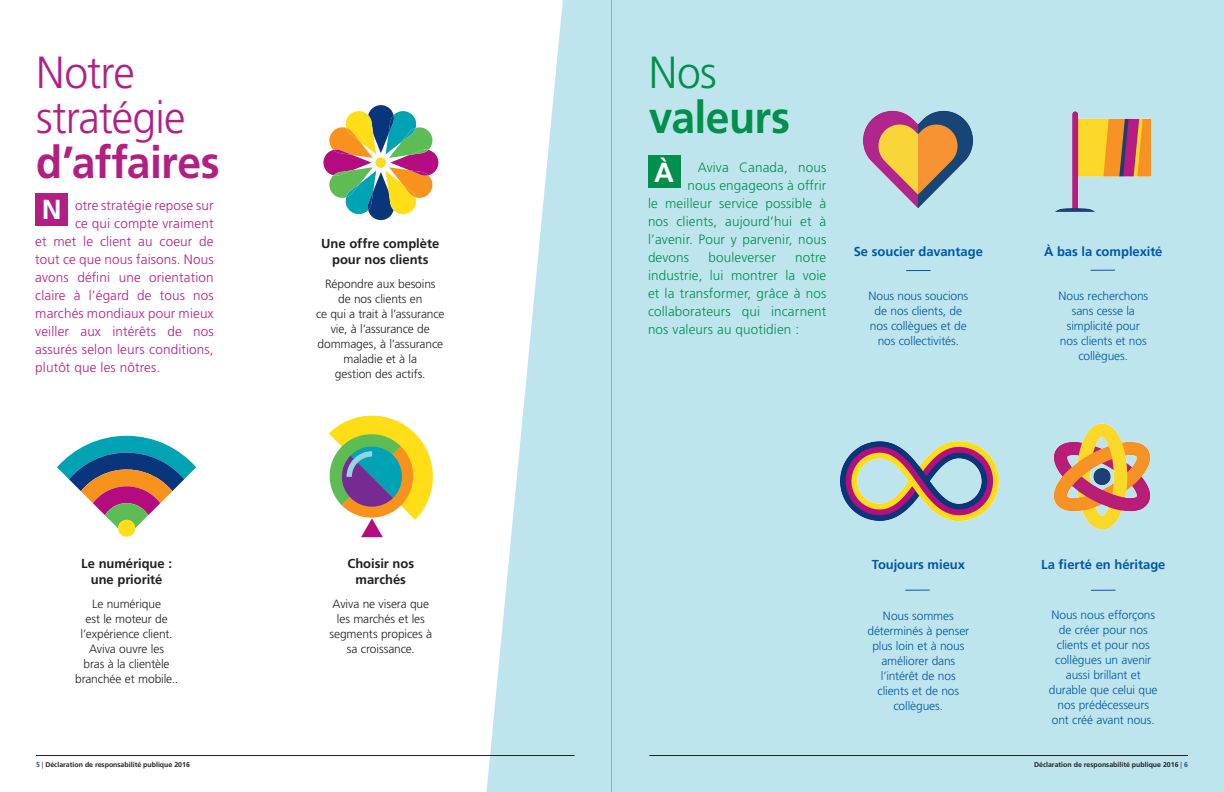
<style>
.page{position:relative;width:1224px;height:792px;background:#fff}
.page>*{position:absolute;margin:0;border:0;box-sizing:border-box;transform-origin:0 0}
.t1{font:300 45px/45px "Frutiger";letter-spacing:-.02em;color:#b21f82;scale:.95 1}
.t2{font:700 45px/45px "Frutiger";letter-spacing:-.015em;color:#00904c;scale:.95 1}
.t3{font:700 27.5px "Frutiger";color:#fff}
.Title_Intro{font:300 13.5px/18px "Frutiger";letter-spacing:.01em;color:#00904c;text-align:justify}
.Title_Intro-2{font:300 13.5px "Frutiger";letter-spacing:.01em;color:#b21f82}
.Body_Copy_1{font:700 13px/16px "Frutiger";letter-spacing:-.005em;color:#231f20;text-align:center}
.Body_Copy_1-2{font:700 13px "Frutiger";letter-spacing:-.005em;color:#0158a6}
.Body_Copy_1-3{font:300 12px/15px "Frutiger";letter-spacing:-.01em;color:#0158a6;text-align:center}
.Body_Copy_1-4{font:300 12px/15px "Frutiger";letter-spacing:-.01em;color:#231f20;text-align:center}
.t4{font:700 7px "Frutiger";color:#231f20}
.s1{font-weight:700}
.s2{font-weight:300}
.s3{color:#0158a6}
</style>
<div class="page">
<div style="left:487px;top:0;width:737px;height:792px;background:#bee5ee"></div>
<div style="left:648px;top:156px;width:32px;height:32px;background:#00904c"></div>
<svg style="left:1091px;top:270px;width:24px;height:1px"></svg>
<svg style="left:1091px;top:590px;width:25px;height:1px"></svg>
<svg style="left:905px;top:590px;width:25px;height:1px"></svg>
<svg style="left:906px;top:270px;width:25px;height:1px"></svg>
<img style="left:858px;top:100px;width:120px;height:119px">
<hr style="left:611px;top:0;width:1px;height:792px;background:#a3a7a9">
<div style="left:35px;top:193px;width:33px;height:32px;background:#b21f82"></div>
<svg style="left:323px;top:105px;width:116px;height:115px"></svg>
<div style="left:375px;top:157px;width:11px;height:11px;background:#ffdd17;border-radius:50%"></div>
<svg style="left:329px;top:416px;width:104px;height:121px"></svg>
<svg style="left:57px;top:436px;width:139px;height:92px"></svg>
<div style="left:118px;top:520px;width:17px;height:17px;background:#ffdd17;border-radius:50%"></div>
<img style="left:1049px;top:108px;width:108px;height:108px">
<img style="left:1043px;top:418px;width:118px;height:118px">
<img style="left:836px;top:422px;width:166px;height:117px">
<hr style="left:36px;top:755px;width:539px;height:1px;background:#231f20">
<hr style="left:649px;top:755px;width:539px;height:1px;background:#231f20">
<p class="t1" style="left:36px;top:51px;width:195px">Notre stratégie <span class="s1">d’affaires</span></p>
<p class="t3" style="left:42px;top:194px;width:21px">N</p>
<p class="Title_Intro-2" style="left:75px;top:198px;width:140px">otre stratégie repose sur</p>
<p class="Title_Intro-2" style="left:75px;top:216px;width:140px">ce qui compte vraiment</p>
<p class="Title_Intro-2" style="left:35px;top:234px;width:180px">et met le client au coeur de</p>
<p class="Title_Intro-2" style="left:35px;top:252px;width:180px">tout ce que nous faisons. Nous</p>
<p class="Title_Intro-2" style="left:35px;top:270px;width:180px">avons défini une orientation</p>
<p class="Title_Intro-2" style="left:35px;top:288px;width:180px">claire à l’égard de tous nos</p>
<p class="Title_Intro-2" style="left:35px;top:306px;width:180px">marchés mondiaux pour mieux</p>
<p class="Title_Intro-2" style="left:35px;top:324px;width:180px">veiller aux intérêts de nos</p>
<p class="Title_Intro-2" style="left:35px;top:342px;width:180px">assurés selon leurs conditions,</p>
<p class="Title_Intro-2" style="left:35px;top:360px;width:126px">plutôt que les nôtres.</p>
<p class="Body_Copy_1" style="left:81px;top:556px;width:92px">Le numérique : une priorité</p>
<p class="Body_Copy_1-4" style="left:75px;top:596px;width:104px">Le numérique<br>est le moteur de l’expérience client.<br>Aviva ouvre les<br>bras à la clientèle branchée et mobile..</p>
<p class="Body_Copy_1" style="left:321px;top:236px;width:119px">Une offre complète pour nos clients</p>
<p class="Body_Copy_1-4" style="left:316px;top:276px;width:130px">Répondre aux besoins<br>de nos clients en<br>ce qui a trait à l’assurance vie, à l’assurance de dommages, à l’assurance maladie et à la<br>gestion des actifs.</p>
<p class="Body_Copy_1" style="left:347px;top:556px;width:68px">Choisir nos marchés</p>
<p class="Body_Copy_1-4" style="left:330px;top:596px;width:104px">Aviva ne visera que les marchés et les segments propices à sa croissance.</p>
<p class="t2" style="left:649px;top:51px;width:150px"><span class="s2">Nos </span>valeurs</p>
<p class="t3" style="left:654px;top:157px;width:21px">À</p>
<p class="Title_Intro" style="left:698px;top:159px;width:130px">Aviva Canada, nous</p>
<p class="Title_Intro" style="left:688px;top:177px;width:140px">nous engageons à offrir</p>
<p class="Title_Intro" style="left:648px;top:195px;width:180px">le meilleur service possible à</p>
<p class="Title_Intro" style="left:648px;top:213px;width:180px">nos clients, aujourd’hui et à</p>
<p class="Title_Intro" style="left:648px;top:231px;width:180px">l’avenir. Pour y parvenir, nous</p>
<p class="Title_Intro" style="left:648px;top:249px;width:43px">devons</p>
<p class="Title_Intro" style="left:709px;top:249px;width:69px">bouleverser</p>
<p class="Title_Intro" style="left:648px;top:249px;width:180px;text-indent:147px">notre industrie, lui montrer la voie et la transformer, grâce à nos collaborateurs qui incarnent nos valeurs au quotidien :</p>
<p class="Body_Copy_1-2" style="left:854px;top:243px;width:131px">Se soucier davantage</p>
<p class="Body_Copy_1-3" style="left:868px;top:289px;width:101px">Nous nous soucions de nos clients, de nos collègues et de nos collectivités.</p>
<p class="Body_Copy_1-2" style="left:1044px;top:243px;width:120px">À bas la complexité</p>
<p class="Body_Copy_1-3" style="left:1058px;top:289px;width:91px">Nous recherchons sans cesse la simplicité pour nos clients et nos collègues.</p>
<p class="Body_Copy_1-2" style="left:872px;top:556px;width:95px">Toujours mieux</p>
<p class="Body_Copy_1-3" style="left:867px;top:608px;width:103px">Nous sommes déterminés à penser plus loin et à nous améliorer dans l’intérêt de nos clients et de nos collègues.</p>
<p class="Body_Copy_1-2" style="left:1041px;top:556px;width:126px">La fierté en héritage</p>
<p class="Body_Copy_1-3" style="left:1049px;top:608px;width:110px">Nous nous efforçons de créer pour nos clients et pour nos collègues un avenir aussi brillant et durable que celui que nos prédécesseurs ont créé avant nous.</p>
<p class="t4" style="left:36px;top:760px;width:155px"><span class="s3">5</span> <span class="s2">|</span> Déclaration de responsabilité publique 2016</p>
<p class="t4" style="left:1034px;top:760px;width:155px">Déclaration de responsabilité publique 2016 <span class="s2">|</span> <span class="s3">6</span></p>
</div>
